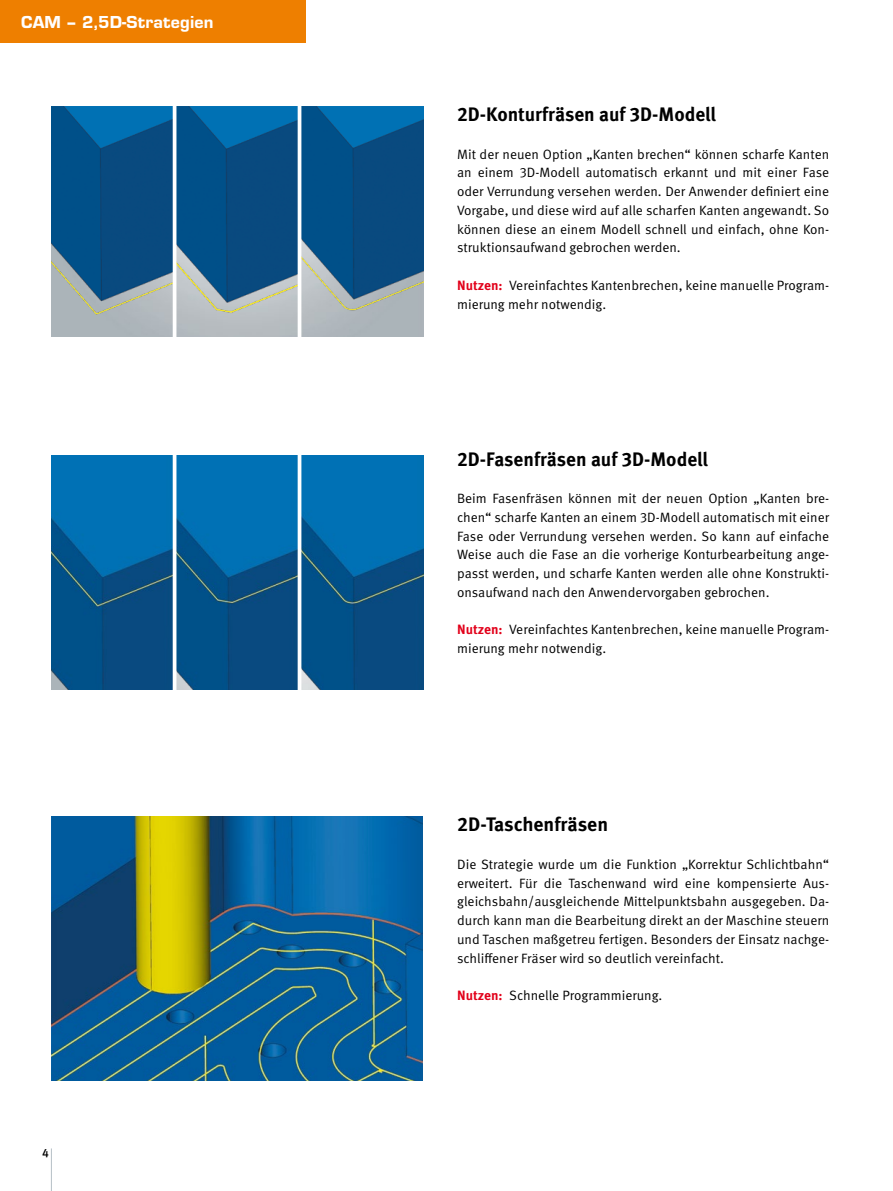
<style>
.page{position:relative;width:893px;height:1191px;background:#fff}
.page>*{position:absolute;margin:0;border:0;box-sizing:border-box;transform-origin:0 0}
.t1{font:700 19.5px "Meta Pro";color:#000}
.t2{font:800 18px "Eurostile T";letter-spacing:.01em;color:#fff}
.t3{font:13.5px/18.8px "Meta Pro";color:#000;text-align:justify}
.t4{font:500 12px "Meta Pro";color:#000}
.s1{font-weight:700;color:#e2001a}
</style>
<div class="page">
<hr style="left:51px;top:1148px;width:1px;height:43px;background:#b6c0c6">
<div style="left:0;top:0;width:306px;height:43px;background:#ee7f00"></div>
<img style="left:51px;top:106px;width:372px;height:230px">
<img style="left:51px;top:816px;width:371px;height:264px">
<img style="left:176px;top:455px;width:122px;height:234px">
<img style="left:176px;top:106px;width:122px;height:209px">
<img style="left:51px;top:455px;width:121px;height:234px">
<img style="left:51px;top:106px;width:121px;height:213px">
<img style="left:302px;top:455px;width:121px;height:234px">
<img style="left:302px;top:106px;width:121px;height:213px">
<hr style="left:173px;top:98px;width:3px;height:247px;background:#fff">
<hr style="left:298px;top:98px;width:3px;height:247px;background:#fff">
<h2 class="t2" style="left:21px;top:12px;width:194px">CAM – 2,5D-Strategien</h2>
<p class="t4" style="left:42px;top:1145px;width:8px">4</p>
<h1 class="t1" style="left:457px;top:102px;width:261px">2D-Konturfräsen auf 3D-Modell</h1>
<p class="t3" style="left:457px;top:145px;width:374px">Mit der neuen Option „Kanten brechen“ können scharfe Kanten an einem 3D-Modell automatisch erkannt und mit einer Fase oder Verrundung versehen werden. Der Anwender definiert eine Vorgabe, und diese wird auf alle scharfen Kanten angewandt. So können diese an einem Modell schnell und einfach, ohne Kon&shy;struktionsaufwand gebrochen werden.</p>
<p class="t3" style="left:457px;top:276px;width:374px"><span class="s1">Nutzen:</span> Vereinfachtes Kantenbrechen, keine manuelle Program&shy;mierung mehr notwendig.</p>
<h1 class="t1" style="left:457px;top:446px;width:253px">2D-Fasenfräsen auf 3D-Modell</h1>
<p class="t3" style="left:457px;top:489px;width:374px">Beim Fasenfräsen können mit der neuen Option „Kanten bre&shy;chen“ scharfe Kanten an einem 3D-Modell automatisch mit einer Fase oder Verrundung versehen werden. So kann auf einfache Weise auch die Fase an die vorherige Konturbearbeitung ange&shy;passt werden, und scharfe Kanten werden alle ohne Konstrukti&shy;onsaufwand nach den Anwendervorgaben gebrochen.</p>
<p class="t3" style="left:457px;top:620px;width:374px"><span class="s1">Nutzen:</span> Vereinfachtes Kantenbrechen, keine manuelle Program&shy;mierung mehr notwendig.</p>
<h1 class="t1" style="left:457px;top:812px;width:153px">2D-Taschenfräsen</h1>
<p class="t3" style="left:457px;top:855px;width:374px">Die Strategie wurde um die Funktion „Korrektur Schlichtbahn“ erweitert. Für die Taschenwand wird eine kompensierte Aus&shy;gleichsbahn/ausgleichende Mittelpunktsbahn ausgegeben. Da&shy;durch kann man die Bearbeitung direkt an der Maschine steuern und Taschen maßgetreu fertigen. Besonders der Einsatz nachge&shy;schliffener Fräser wird so deutlich vereinfacht.</p>
<p class="t3" style="left:457px;top:986px;width:207px"><span class="s1">Nutzen:</span> Schnelle Programmierung.</p>
</div>
